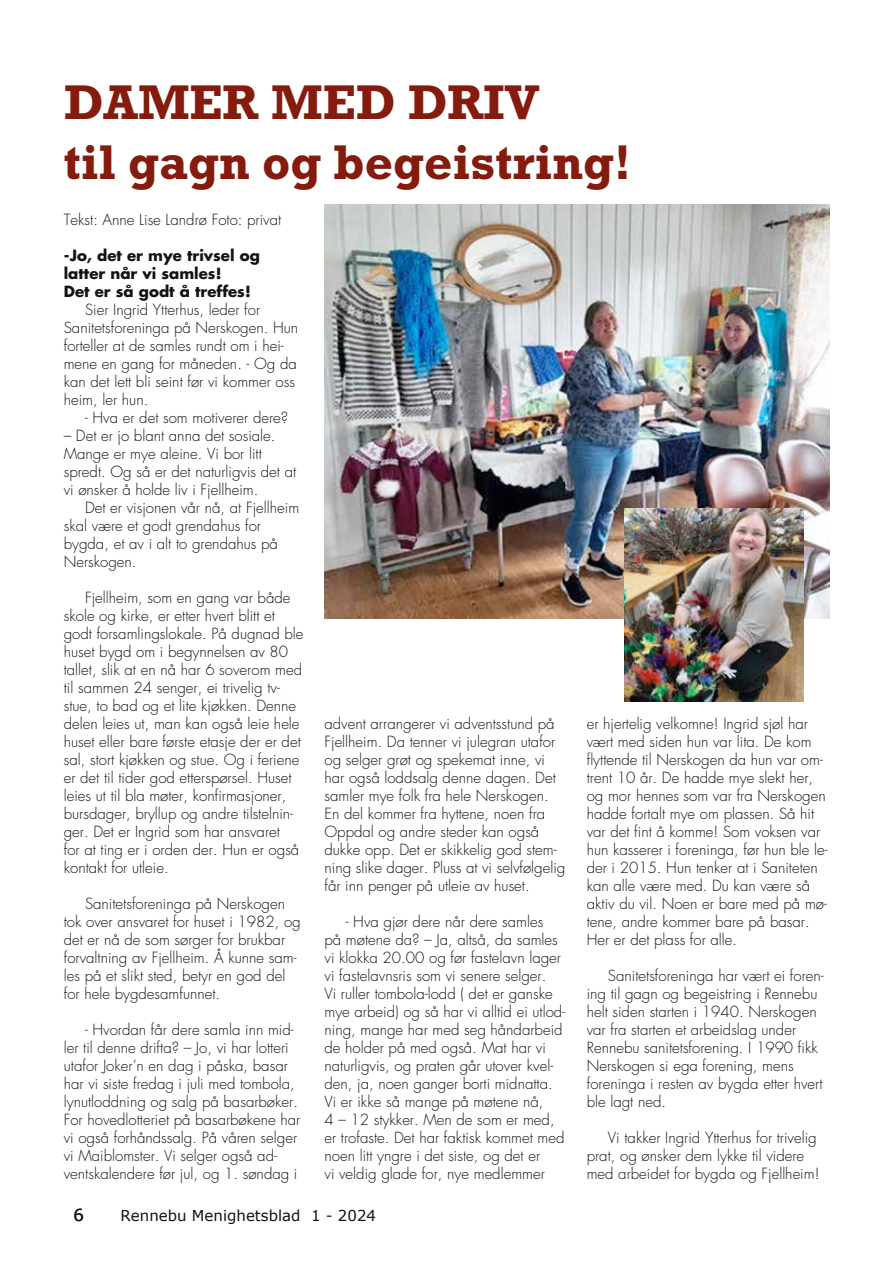
<style>
.page{position:relative;width:893px;height:1263px;background:#fff}
.page>*{position:absolute;margin:0;border:0;box-sizing:border-box;transform-origin:0 0}
.t1{font:700 49.5px/59.4px "Rockwell";color:#851b0d}
.t2{font:16.5px "Verdana";color:#121212}
.t3{font:300 15px/18px "Futura";color:#121212}
.t4{font:700 15px/18px "Futura";color:#121212}
.t5{font:15px "Verdana";color:#121212}
</style>
<div class="page">
<img style="left:324px;top:204px;width:505px;height:414px">
<img style="left:624px;top:508px;width:180px;height:194px">
<h1 class="t1" style="left:64px;top:72px;width:569px">DAMER MED DRIV<br>til gagn og begeistring!</h1>
<p class="t3" style="left:64px;top:211px;width:219px">Tekst: Anne Lise Landrø Foto: privat</p>
<p class="t4" style="left:64px;top:246px;width:198px">-Jo, det er mye trivsel og latter når vi samles!<br>Det er så godt å treffes!</p>
<p class="t3" style="left:64px;top:301px;width:236px;text-indent:21px">Sier Ingrid Ytterhus, leder for<br>Sanitetsforeninga på Nerskogen. Hun forteller at de samles rundt om i hei&shy;mene en gang for måneden. - Og da kan det lett bli seint før vi kommer oss heim, ler hun.</p>
<p class="t3" style="left:85px;top:409px;width:205px">- Hva er det som motiverer dere?</p>
<p class="t3" style="left:64px;top:427px;width:234px">– Det er jo blant anna det sosiale.<br>Mange er mye aleine. Vi bor litt spredt. Og så er det naturligvis det at vi ønsker å holde liv i Fjellheim.</p>
<p class="t3" style="left:64px;top:499px;width:237px;text-indent:21px">Det er visjonen vår nå, at Fjellheim skal være et godt grendahus for bygda, et av i alt to grendahus på<br>Nerskogen.</p>
<p class="t3" style="left:64px;top:589px;width:241px;text-indent:21px">Fjellheim, som en gang var både skole og kirke, er etter hvert blitt et godt forsamlingslokale. På dugnad ble huset bygd om i begynnelsen av 80 tallet, slik at en nå har 6 soverom med til sammen 24 senger, ei trivelig tv&shy;stue, to bad og et lite kjøkken. Denne delen leies ut, man kan også leie hele huset eller bare første etasje der er det sal, stort kjøkken og stue. Og i feriene er det til tider god etterspørsel. Huset leies ut til bla møter, konfirmasjoner, bursdager, bryllup og andre tilstelnin&shy;ger. Det er Ingrid som har ansvaret<br>for at ting er i orden der. Hun er også kontakt for utleie.</p>
<p class="t3" style="left:64px;top:895px;width:238px;text-indent:21px">Sanitetsforeninga på Nerskogen tok over ansvaret for huset i 1982, og det er nå de som sørger for brukbar forvaltning av Fjellheim. Å kunne sam&shy;les på et slikt sted, betyr en god del for hele bygdesamfunnet.</p>
<p class="t3" style="left:64px;top:1021px;width:238px;text-indent:21px">- Hvordan får dere samla inn mid&shy;ler til denne drifta? – Jo, vi har lotteri utafor Joker’n en dag i påska, basar har vi siste fredag i juli med tombola, lynutloddning og salg på basarbøker.<br>For hovedlotteriet på basarbøkene har vi også forhåndssalg. På våren selger vi Maiblomster. Vi selger også ad&shy;ventskalendere før jul, og 1. søndag i</p>
<p class="t3" style="left:324px;top:715px;width:242px">advent arrangerer vi adventsstund på Fjellheim. Da tenner vi julegran utafor og selger grøt og spekemat inne, vi har også loddsalg denne dagen. Det samler mye folk fra hele Nerskogen.<br>En del kommer fra hyttene, noen fra Oppdal og andre steder kan også dukke opp. Det er skikkelig god stem&shy;ning slike dager. Pluss at vi selvfølgelig får inn penger på utleie av huset.</p>
<p class="t3" style="left:324px;top:913px;width:242px;text-indent:21px">- Hva gjør dere når dere samles<br>på møtene da? – Ja, altså, da samles vi klokka 20.00 og før fastelavn lager vi fastelavnsris som vi senere selger.<br>Vi ruller tombola-lodd ( det er ganske mye arbeid) og så har vi alltid ei utlod&shy;ning, mange har med seg håndarbeid de holder på med også. Mat har vi naturligvis, og praten går utover kvel&shy;den, ja, noen ganger borti midnatta.<br>Vi er ikke så mange på møtene nå,<br>4 – 12 stykker. Men de som er med, er trofaste. Det har faktisk kommet med noen litt yngre i det siste, og det er<br>vi veldig glade for, nye medlemmer</p>
<p class="t3" style="left:587px;top:715px;width:242px">er hjertelig velkomne! Ingrid sjøl har vært med siden hun var lita. De kom flyttende til Nerskogen da hun var om&shy;trent 10 år. De hadde mye slekt her, og mor hennes som var fra Nerskogen hadde fortalt mye om plassen. Så hit var det fint å komme! Som voksen var hun kasserer i foreninga, før hun ble le&shy;der i 2015. Hun tenker at i Saniteten kan alle være med. Du kan være så aktiv du vil. Noen er bare med på mø&shy;tene, andre kommer bare på basar.<br>Her er det plass for alle.</p>
<p class="t3" style="left:587px;top:967px;width:239px;text-indent:21px">Sanitetsforeninga har vært ei foren&shy;ing til gagn og begeistring i Rennebu helt siden starten i 1940. Nerskogen var fra starten et arbeidslag under Rennebu sanitetsforening. I 1990 fikk Nerskogen si ega forening, mens foreninga i resten av bygda etter hvert ble lagt ned.</p>
<p class="t3" style="left:587px;top:1129px;width:234px;text-indent:21px">Vi takker Ingrid Ytterhus for trivelig prat, og ønsker dem lykke til videre med arbeidet for bygda og Fjellheim!</p>
<p class="t2" style="left:74px;top:1204px;width:12px">6</p>
<p class="t5" style="left:121px;top:1206px;width:257px">Rennebu Menighetsblad 1 - 2024</p>
</div>
